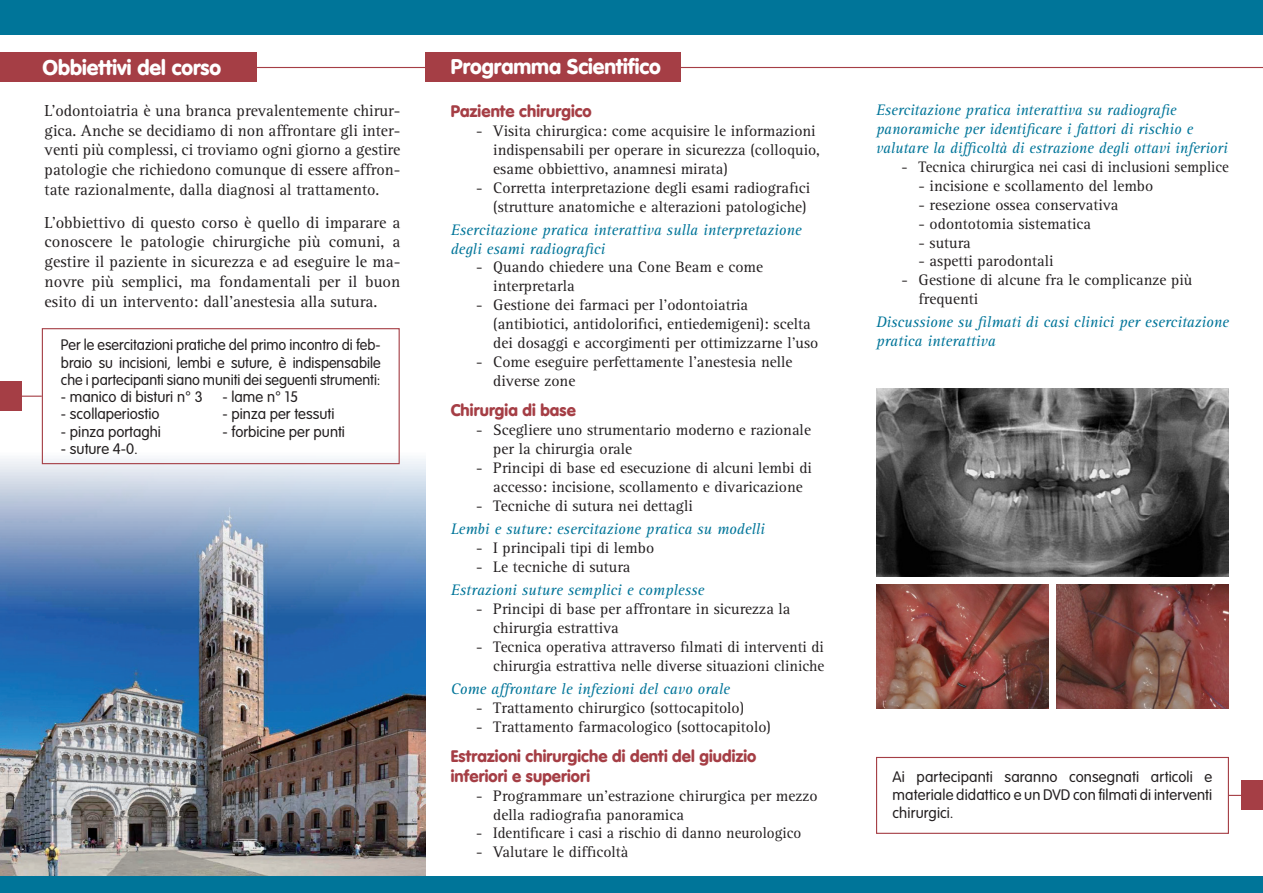
<style>
.page{position:relative;width:1263px;height:893px;background:#fff}
.page>*{position:absolute;margin:0;border:0;box-sizing:border-box;transform-origin:0 0}
.Normale{font:900 21px "VAG Rounded";color:#fff}
.t1{font:16.5px/19.8px "Rotis Serif";color:#231f20;text-align:justify}
.titolo_programma{font:900 16.5px/19.8px "VAG Rounded";letter-spacing:.01em;color:#a53e45}
.titolo_programma-2{font:15.75px/18.9px "Rotis Serif";color:#231f20}
.testo_programma{font:italic 15.75px/18.9px "Rotis Serif";color:#007599}
.titolo_programma-3{font:15.75px "Rotis Serif";color:#231f20;scale:.96 1}
.titolo_programma-4{font:300 15px/17.2px "VAG Rounded";color:#231f20;text-align:justify}
</style>
<div class="page">
<img style="left:0;top:409px;width:425px;height:468px">
<div style="left:0;top:0;width:1263px;height:34px;background:#007599"></div>
<div style="left:0;top:877px;width:1263px;height:16px;background:#007599"></div>
<hr style="left:665px;top:67px;width:598px;height:1px;background:#a53e45">
<hr style="left:227px;top:67px;width:200px;height:1px;background:#a53e45">
<div style="left:425px;top:52px;width:255px;height:30px;background:#a53e45"></div>
<div style="left:0;top:52px;width:257px;height:30px;background:#a53e45"></div>
<hr style="left:1221px;top:795px;width:30px;height:1px;background:#a53e45">
<div style="left:1242px;top:780px;width:21px;height:30px;background:#a53e45"></div>
<hr style="left:11px;top:396px;width:31px;height:1px;background:#a53e45">
<div style="left:0;top:381px;width:21px;height:30px;background:#a53e45"></div>
<div style="left:42px;top:328px;width:358px;height:136px;border:1px solid #a53e45"></div>
<img style="left:876px;top:388px;width:353px;height:188px">
<img style="left:876px;top:585px;width:172px;height:123px">
<img style="left:1056px;top:585px;width:173px;height:123px">
<div style="left:876px;top:757px;width:353px;height:77px;background:#fff;border:1px solid #a53e45"></div>
<p class="Normale" style="left:43px;top:55px;width:180px">Obbiettivi del corso</p>
<p class="Normale" style="left:451px;top:54px;width:212px">Programma Scientifico</p>
<p class="t1" style="left:45px;top:101px;width:357px">L’odontoiatria è una branca prevalentemente chirur&shy;gica. Anche se decidiamo di non affrontare gli inter&shy;venti più complessi, ci troviamo ogni giorno a gestire patologie che richiedono comunque di essere affron&shy;tate razionalmente, dalla diagnosi al trattamento.</p>
<p class="t1" style="left:45px;top:213px;width:357px">L’obbiettivo di questo corso è quello di imparare a conoscere le patologie chirurgiche più comuni, a gestire il paziente in sicurezza e ad eseguire le ma&shy;novre più semplici, ma fondamentali per il buon esito di un intervento: dall’anestesia alla sutura.</p>
<p class="titolo_programma-4" style="left:61px;top:336px;width:321px">Per le esercitazioni pratiche del primo incontro di feb&shy;braio su incisioni, lembi e suture, è indispensabile che i partecipanti siano muniti dei seguenti strumenti:</p>
<p class="titolo_programma-4" style="left:61px;top:388px;width:144px">- manico di bisturi n° 3</p>
<p class="titolo_programma-4" style="left:222px;top:388px;width:77px">- lame n° 15</p>
<p class="titolo_programma-4" style="left:61px;top:405px;width:100px">- scollaperiostio</p>
<p class="titolo_programma-4" style="left:222px;top:405px;width:113px">- pinza per tessuti</p>
<p class="titolo_programma-4" style="left:61px;top:423px;width:102px">- pinza portaghi</p>
<p class="titolo_programma-4" style="left:222px;top:423px;width:124px">- forbicine per punti</p>
<p class="titolo_programma-4" style="left:61px;top:440px;width:79px">- suture 4-0.</p>
<p class="titolo_programma" style="left:451px;top:101px;width:142px">Paziente chirurgico</p>
<p class="titolo_programma-2" style="left:493px;top:122px;width:328px;text-indent:-17px">- Visita chirurgica: come acquisire le informazioni indispensabili per operare in sicurezza (colloquio, esame obbiettivo, anamnesi mirata)</p>
<p class="titolo_programma-2" style="left:476px;top:178px;width:335px;text-align:right">- Corretta interpretazione degli esami radiografici (strutture anatomiche e alterazioni patologiche)</p>
<p class="testo_programma" style="left:451px;top:221px;width:352px">Esercitazione pratica interattiva sulla interpretazione degli esami radiografici</p>
<p class="titolo_programma-2" style="left:493px;top:258px;width:271px;text-indent:-17px">- Quando chiedere una Cone Beam e come interpretarla</p>
<p class="titolo_programma-2" style="left:493px;top:296px;width:326px;text-indent:-17px">- Gestione dei farmaci per l’odontoiatria (antibiotici, antidolorifici, entiedemigeni): scelta dei dosaggi e accorgimenti per ottimizzarne l’uso</p>
<p class="titolo_programma-2" style="left:493px;top:353px;width:301px;text-indent:-17px">- Come eseguire perfettamente l’anestesia nelle diverse zone</p>
<p class="titolo_programma" style="left:451px;top:400px;width:127px">Chirurgia di base</p>
<p class="titolo_programma-2" style="left:493px;top:421px;width:319px;text-indent:-17px">- Scegliere uno strumentario moderno e razionale per la chirurgia orale</p>
<p class="titolo_programma-2" style="left:476px;top:459px;width:337px;text-align:center">- Principi di base ed esecuzione di alcuni lembi di accesso: incisione, scollamento e divaricazione</p>
<p class="titolo_programma-2" style="left:476px;top:497px;width:218px">- Tecniche di sutura nei dettagli</p>
<p class="testo_programma" style="left:451px;top:520px;width:316px">Lembi e suture: esercitazione pratica su modelli</p>
<p class="titolo_programma-2" style="left:476px;top:539px;width:179px">- I principali tipi di lembo</p>
<p class="titolo_programma-2" style="left:476px;top:558px;width:156px">- Le tecniche di sutura</p>
<p class="testo_programma" style="left:451px;top:581px;width:255px">Estrazioni suture semplici e complesse</p>
<p class="titolo_programma-2" style="left:493px;top:600px;width:299px;text-indent:-17px">- Principi di base per affrontare in sicurezza la chirurgia estrattiva</p>
<p class="titolo_programma-2" style="left:476px;top:637px;width:350px;text-align:right">- Tecnica operativa attraverso filmati di interventi di chirurgia estrattiva nelle diverse situazioni cliniche</p>
<p class="testo_programma" style="left:451px;top:680px;width:281px">Come affrontare le infezioni del cavo orale</p>
<p class="titolo_programma-2" style="left:476px;top:698px;width:269px">- Trattamento chirurgico (sottocapitolo)</p>
<p class="titolo_programma-2" style="left:476px;top:717px;width:296px">- Trattamento farmacologico (sottocapitolo)</p>
<p class="titolo_programma" style="left:451px;top:746px;width:307px">Estrazioni chirurgiche di denti del giudizio inferiori e superiori</p>
<p class="titolo_programma-2" style="left:493px;top:786px;width:326px;text-indent:-17px">- Programmare un’estrazione chirurgica per mezzo della radiografia panoramica</p>
<p class="titolo_programma-3" style="left:476px;top:824px;width:340px">- Identificare i casi a rischio di danno neurologico</p>
<p class="titolo_programma-2" style="left:476px;top:843px;width:154px">- Valutare le difficoltà</p>
<p class="testo_programma" style="left:876px;top:101px;width:353px">Esercitazione pratica interattiva su radiografie panoramiche per identificare i fattori di rischio e valutare la difficoltà di estrazione degli ottavi inferiori</p>
<p class="titolo_programma-3" style="left:901px;top:158px;width:342px">- Tecnica chirurgica nei casi di inclusioni semplice</p>
<p class="titolo_programma-2" style="left:918px;top:177px;width:236px">- incisione e scollamento del lembo</p>
<p class="titolo_programma-2" style="left:918px;top:196px;width:201px">- resezione ossea conservativa</p>
<p class="titolo_programma-2" style="left:918px;top:214px;width:174px">- odontotomia sistematica</p>
<p class="titolo_programma-2" style="left:918px;top:233px;width:54px">- sutura</p>
<p class="titolo_programma-2" style="left:918px;top:252px;width:136px">- aspetti parodontali</p>
<p class="titolo_programma-2" style="left:918px;top:271px;width:275px;text-indent:-17px">- Gestione di alcune fra le complicanze più frequenti</p>
<p class="testo_programma" style="left:876px;top:313px;width:354px">Discussione su filmati di casi clinici per esercitazione pratica interattiva</p>
<p class="titolo_programma-4" style="left:893px;top:768px;width:321px;line-height:18px">Ai partecipanti saranno consegnati articoli e materiale didattico e un DVD con filmati di interventi chirurgici.</p>
</div>
